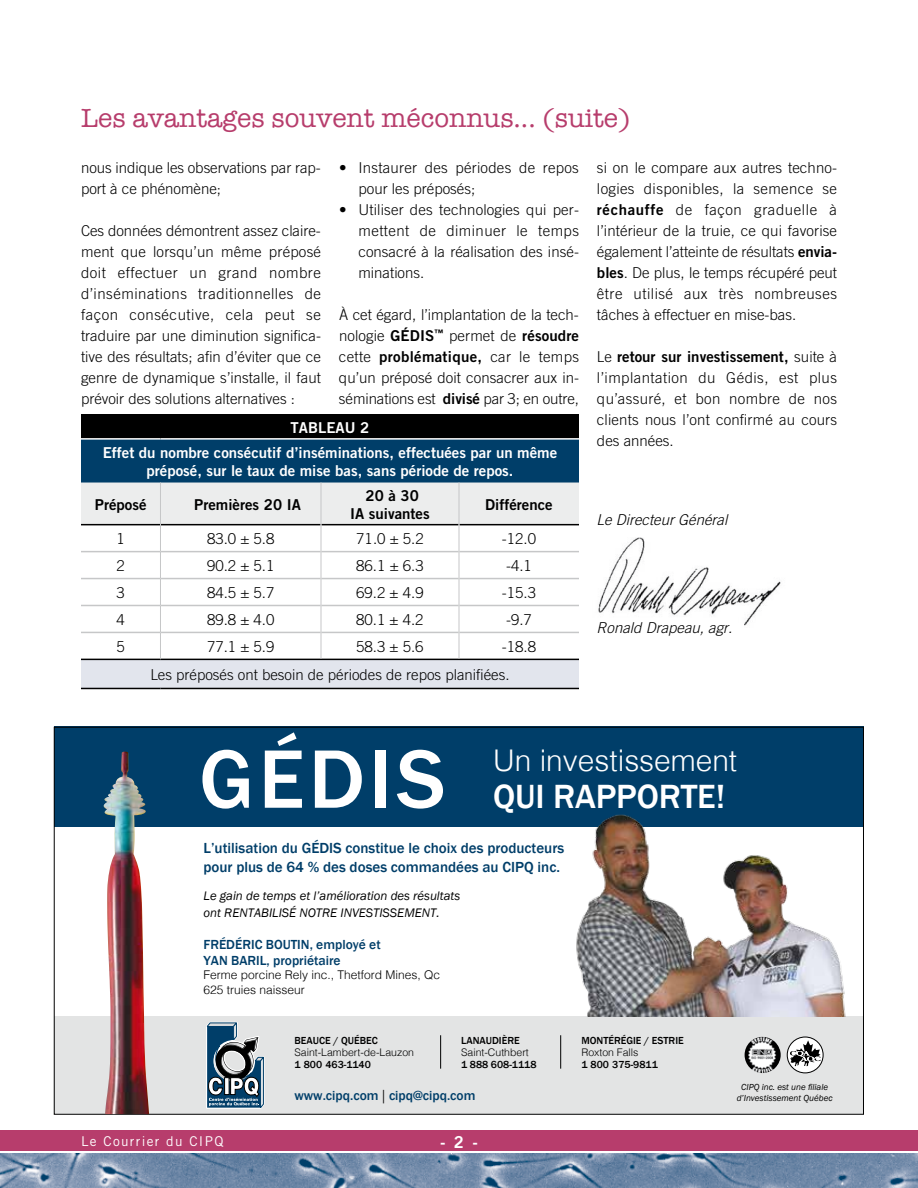
<style>
.page{position:relative;width:918px;height:1188px;background:#fff}
.page>*{position:absolute;margin:0;border:0;box-sizing:border-box;transform-origin:0 0}
.t1{font:500 85.8px "Franklin Gothic";letter-spacing:.05em;color:#fff}
.t2{font:500 34.5px "Franklin Gothic";letter-spacing:-.005em;color:#fff}
.t3{font:300 29.85px "Helvetica";color:#fff}
.t4{font:27px "American Typewriter";color:#b73d6c}
.t5{font:16.5px "Trade Gothic Bold Two";color:#fff}
.t6{font:300 15px/21px "Trade Gothic";color:#000;text-align:justify}
.t7{font:15px/24.9px "Trade Gothic Bold Two";color:#fff;text-align:center}
.t8{font:500 15px/19.5px "Franklin Gothic";color:#003e69}
.t9{font:15px/18px "Trade Gothic Bold Two";color:#000;text-align:center}
.t10{font:italic 300 15px "Trade Gothic";color:#000}
.t11{font:500 13.5px/16.5px "Franklin Gothic";color:#003e69}
.t12{font:13.5px "Trade Gothic";letter-spacing:.1em;color:#fff}
.t13{font:italic 12.75px/16.5px "Franklin Gothic";color:#000}
.t14{font:300 12px/14.2px "Helvetica";color:#000}
.t15{font:500 10.5px "Franklin Gothic";color:#000}
.t16{font:300 10.5px "Helvetica";color:#000}
.t17{font:italic 9px/10.5px "Franklin Gothic";color:#000;text-align:center}
.t18{font:2.7px "Myriad";color:#000;scale:.75 1}
.s1{font-family:"Trade Gothic Bold Two";font-weight:400}
.s2{font-family:"Trade Gothic";font-weight:300}
.s3{font-family:"Helvetica";font-weight:300;color:#000}
</style>
<div class="page">
<div style="left:54px;top:727px;width:810px;height:100px;background:#003e69"></div>
<img style="left:0;top:1153px;width:918px;height:35px">
<div style="left:0;top:1130px;width:918px;height:21px;background:#b73d6c"></div>
<img style="left:598px;top:537px;width:183px;height:89px">
<div style="left:54px;top:1017px;width:810px;height:97px;background:#e3e4e4"></div>
<img style="left:745px;top:1037px;width:36px;height:36px;border-radius:18px">
<svg style="left:787px;top:1037px;width:36px;height:36px"></svg>
<div style="left:787px;top:1037px;width:36px;height:36px;border:1px solid #000;border-radius:50%"></div>
<svg style="left:790px;top:1040px;width:31px;height:26px"></svg>
<svg style="left:206px;top:1022px;width:59px;height:87px"></svg>
<img style="left:104px;top:752px;width:45px;height:362px">
<div style="left:81px;top:415px;width:498px;height:24px;background:#000"></div>
<div style="left:81px;top:439px;width:498px;height:44px;background:#003e69"></div>
<div style="left:81px;top:659px;width:498px;height:29px;background:#e2e5ed"></div>
<hr style="left:81px;top:438px;width:79px;height:2px;background:#fff">
<hr style="left:160px;top:438px;width:161px;height:2px;background:#fff">
<hr style="left:321px;top:438px;width:138px;height:2px;background:#fff">
<hr style="left:459px;top:438px;width:120px;height:2px;background:#fff">
<hr style="left:81px;top:659px;width:79px;height:1px;background:#000">
<hr style="left:160px;top:659px;width:161px;height:1px;background:#000">
<hr style="left:321px;top:659px;width:138px;height:1px;background:#000">
<hr style="left:459px;top:659px;width:120px;height:1px;background:#000">
<hr style="left:81px;top:688px;width:79px;height:1px;background:#000">
<hr style="left:160px;top:688px;width:161px;height:1px;background:#000">
<hr style="left:321px;top:688px;width:138px;height:1px;background:#000">
<hr style="left:459px;top:688px;width:120px;height:1px;background:#000">
<svg style="left:81px;top:483px;width:498px;height:176px"></svg>
<img style="left:546px;top:785px;width:318px;height:232px">
<hr style="left:440px;top:1035px;width:1px;height:34px;background:#000">
<hr style="left:560px;top:1035px;width:1px;height:34px;background:#000">
<h3 class="t4" style="left:81px;top:97px;width:551px">Les avantages souvent méconnus... (suite)</h3>
<p class="t6" style="left:81px;top:157px;width:241px">nous indique les observations par rap&shy;port à ce phénomène;</p>
<p class="t6" style="left:81px;top:220px;width:242px">Ces données démontrent assez claire&shy;ment que lorsqu’un même préposé doit effectuer un grand nombre d’inséminations traditionnelles de façon consécutive, cela peut se traduire par une diminution significa&shy;tive des résultats; afin d’éviter que ce genre de dynamique s’installe, il faut prévoir des solutions alternatives :</p>
<p class="t6" style="left:359px;top:157px;width:222px;text-indent:-20px">• Instaurer des périodes de repos pour les préposés;</p>
<p class="t6" style="left:359px;top:199px;width:222px;text-indent:-20px">• Utiliser des technologies qui per&shy;mettent de diminuer le temps consacré à la réalisation des insé&shy;minations.</p>
<p class="t6" style="left:339px;top:304px;width:242px">À cet égard, l’implantation de la tech&shy;nologie <span class="s1">GÉDIS</span><sup>™</sup> permet de <span class="s1">résoudre </span>cette <span class="s1">problématique,</span> car le temps qu’un préposé doit consacrer aux in&shy;séminations est <span class="s1">divisé</span> par 3; en outre,</p>
<p class="t6" style="left:597px;top:157px;width:242px">si on le compare aux autres techno&shy;logies disponibles, la semence se <span class="s1">réchauffe</span> de façon graduelle à l’intérieur de la truie, ce qui favorise également l’atteinte de résultats <span class="s1">envia&shy;bles</span>. De plus, le temps récupéré peut être utilisé aux très nombreuses tâches à effectuer en mise-bas.</p>
<p class="t9" style="left:597px;top:347px;width:242px"><span class="s2">Le</span> retour sur investissement, <span class="s2">suite à</span></p>
<p class="t6" style="left:597px;top:367px;width:242px">l’implantation du Gédis, est plus qu’assuré, et bon nombre de nos clients nous l’ont confirmé au cours des années.</p>
<p class="t7" style="left:103px;top:415px;width:456px">TABLEAU 2<br>Effet du nombre consécutif d’inséminations, effectuées par un même</p>
<p class="t7" style="left:147px;top:458px;width:368px">préposé, sur le taux de mise bas, sans période de repos.</p>
<p class="t9" style="left:95px;top:495px;width:53px">Préposé</p>
<p class="t9" style="left:194px;top:495px;width:108px">Premières 20 IA</p>
<p class="t9" style="left:350px;top:486px;width:81px">20 à 30<br>IA suivantes</p>
<p class="t9" style="left:485px;top:495px;width:69px">Différence</p>
<p class="t6" style="left:117px;top:528px;width:10px">1</p>
<p class="t6" style="left:207px;top:528px;width:69px">83.0 ± 5.8</p>
<p class="t6" style="left:356px;top:528px;width:69px">71.0 ± 5.2</p>
<p class="t6" style="left:502px;top:528px;width:36px">-12.0</p>
<p class="t6" style="left:117px;top:555px;width:10px">2</p>
<p class="t6" style="left:207px;top:555px;width:69px">90.2 ± 5.1</p>
<p class="t6" style="left:356px;top:555px;width:69px">86.1 ± 6.3</p>
<p class="t6" style="left:506px;top:555px;width:27px">-4.1</p>
<p class="t6" style="left:117px;top:582px;width:10px">3</p>
<p class="t6" style="left:207px;top:582px;width:69px">84.5 ± 5.7</p>
<p class="t6" style="left:356px;top:582px;width:69px">69.2 ± 4.9</p>
<p class="t6" style="left:502px;top:582px;width:36px">-15.3</p>
<p class="t6" style="left:117px;top:609px;width:10px">4</p>
<p class="t6" style="left:207px;top:609px;width:69px">89.8 ± 4.0</p>
<p class="t6" style="left:356px;top:609px;width:69px">80.1 ± 4.2</p>
<p class="t6" style="left:506px;top:609px;width:27px">-9.7</p>
<p class="t6" style="left:117px;top:636px;width:10px">5</p>
<p class="t6" style="left:207px;top:636px;width:69px">77.1 ± 5.9</p>
<p class="t6" style="left:356px;top:636px;width:69px">58.3 ± 5.6</p>
<p class="t10" style="left:597px;top:511px;width:132px">Le Directeur Général</p>
<p class="t10" style="left:597px;top:619px;width:137px">Ronald Drapeau, agr.</p>
<p class="t6" style="left:150px;top:632px;width:387px;line-height:28px;text-indent:352px">-18.8<br>Les préposés ont besoin de périodes de repos planifiées.</p>
<h1 class="t1" style="left:199px;top:726px;width:248px">GÉDIS</h1>
<h3 class="t3" style="left:493px;top:735px;width:246px">Un investissement</h3>
<h2 class="t2" style="left:493px;top:775px;width:233px">QUI RAPPORTE!</h2>
<p class="t8" style="left:204px;top:838px;width:362px">L’utilisation du GÉDIS constitue le choix des producteurs pour plus de 64 % des doses commandées au CIPQ inc.</p>
<p class="t13" style="left:204px;top:888px;width:258px">Le gain de temps et l’amélioration des résultats ont RENTABILISÉ NOTRE INVESTISSEMENT.</p>
<p class="t11" style="left:204px;top:936px;width:179px">FRÉDÉRIC BOUTIN, employé et<br>YAN BARIL, propriétaire</p>
<p class="t14" style="left:204px;top:967px;width:238px">Ferme porcine Rely inc., Thetford Mines, Qc<br>625 truies naisseur</p>
<p class="t15" style="left:461px;top:1034px;width:60px">LANAUDIÈRE</p>
<p class="t16" style="left:461px;top:1043px;width:69px">Saint-Cuthbert</p>
<p class="t15" style="left:461px;top:1058px;width:77px">1 888 608-1118</p>
<p class="t11" style="left:294px;top:1087px;width:183px">www.cipq.com <span class="s3">|</span> cipq@cipq.com</p>
<p class="t17" style="left:737px;top:1082px;width:97px">CIPQ inc. est une filiale d’Investissement Québec</p>
<p class="t15" style="left:581px;top:1034px;width:104px">MONTÉRÉGIE / ESTRIE</p>
<p class="t16" style="left:581px;top:1043px;width:59px">Roxton Falls</p>
<p class="t15" style="left:581px;top:1058px;width:78px">1 800 375-9811</p>
<p class="t15" style="left:294px;top:1034px;width:85px">BEAUCE / QUÉBEC</p>
<p class="t16" style="left:294px;top:1043px;width:121px">Saint-Lambert-de-Lauzon</p>
<p class="t15" style="left:294px;top:1058px;width:78px">1 800 463-1140</p>
<p class="t18" style="left:764px;top:1095px;width:2px">:</p>
<p class="t12" style="left:81px;top:1133px;width:144px">Le Courrier du CIPQ</p>
<p class="t5" style="left:440px;top:1132px;width:38px">- 2 -</p>
</div>
